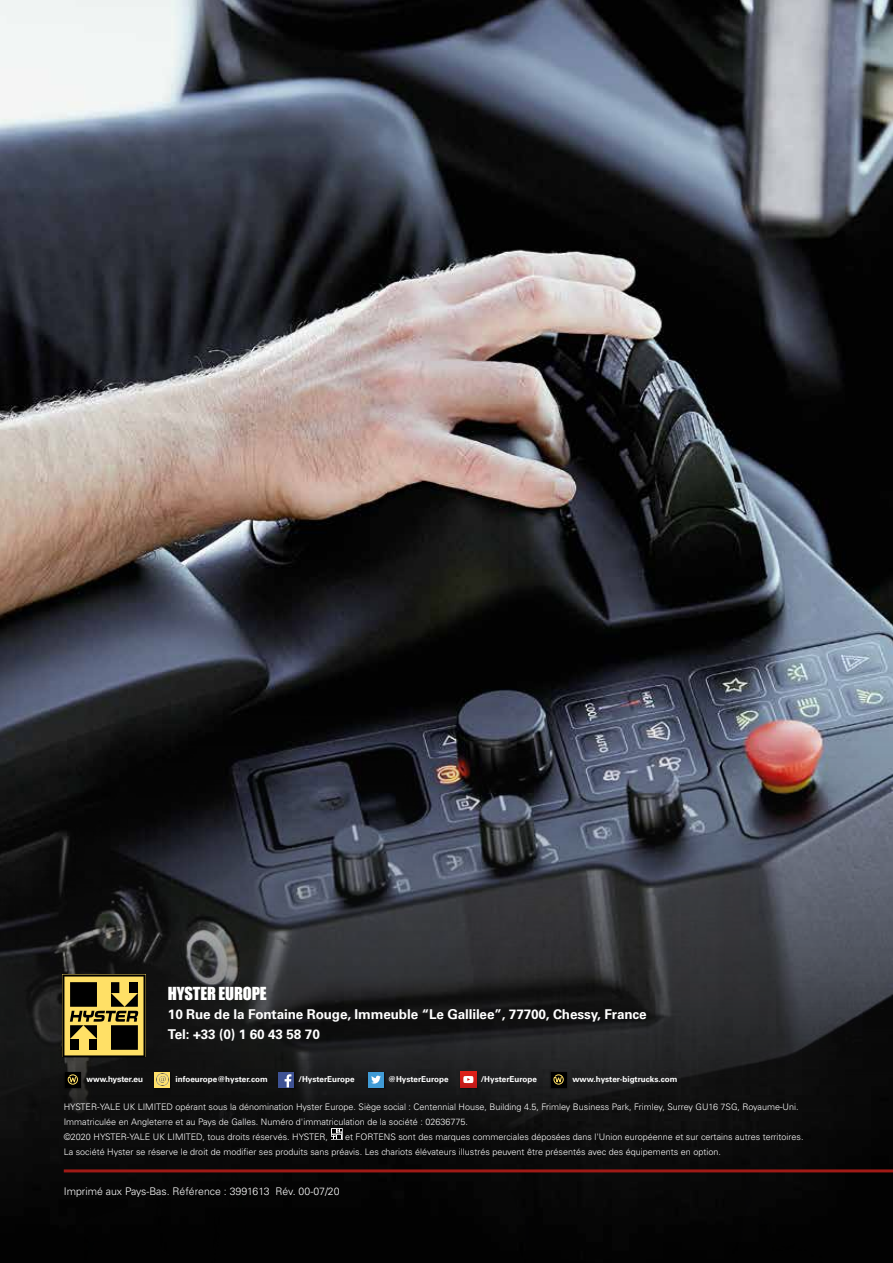
<style>
.page{position:relative;width:893px;height:1263px;background:#fff}
.page>*{position:absolute;margin:0;border:0;box-sizing:border-box;transform-origin:0 0}
.t1{font:16.5px "Impact";letter-spacing:-.01em;color:#fff}
.t2{font:700 13.5px/19.5px "Univers";letter-spacing:-.01em;color:#fff}
.t3{font:300 10.5px "Univers";color:#fff}
.t4{font:300 9px/15px "Univers";color:#fff}
.t5{font:700 8.1px "Univers";color:#fff}
.t6{font:700 8.1px "Helvetica Neue";color:#fff}
</style>
<div class="page">
<img style="left:0;top:0;width:893px;height:621px">
<img style="left:0;top:621px;width:893px;height:642px">
<img style="left:550px;top:1071px;width:18px;height:18px">
<div style="left:551px;top:1072px;width:15px;height:15px;background:#000"></div>
<svg style="left:553px;top:1074px;width:11px;height:11px"></svg>
<img style="left:153px;top:1071px;width:18px;height:18px">
<svg style="left:154px;top:1072px;width:16px;height:15px"></svg>
<img style="left:64px;top:1071px;width:18px;height:18px">
<div style="left:65px;top:1072px;width:16px;height:15px;background:#000"></div>
<img style="left:277px;top:1071px;width:18px;height:18px">
<div style="left:278px;top:1072px;width:16px;height:15px;background:#3e5294"></div>
<img style="left:367px;top:1071px;width:18px;height:18px">
<div style="left:368px;top:1072px;width:16px;height:15px;background:#409bd6"></div>
<img style="left:459px;top:1071px;width:18px;height:18px">
<svg style="left:460px;top:1072px;width:16px;height:15px"></svg>
<svg style="left:67px;top:1074px;width:11px;height:11px"></svg>
<svg style="left:156px;top:1073px;width:12px;height:13px"></svg>
<svg style="left:371px;top:1076px;width:10px;height:7px"></svg>
<svg style="left:285px;top:1074px;width:6px;height:13px"></svg>
<svg style="left:463px;top:1076px;width:10px;height:7px"></svg>
<hr style="left:64px;top:1169px;width:829px;height:3px;background:#a01a16">
<svg style="left:331px;top:1128px;width:11px;height:11px"></svg>
<svg style="left:62px;top:974px;width:84px;height:83px;background:#9b883d"></svg>
<div style="left:70px;top:982px;width:27px;height:25px;background:#000"></div>
<h1 class="t1" style="left:168px;top:980px;width:100px">HYSTER EUROPE</h1>
<h2 class="t2" style="left:168px;top:1005px;width:480px">10 Rue de la Fontaine Rouge, Immeuble “Le Gallilee”, 77700, Chessy, France<br>Tel: +33 (0) 1 60 43 58 70</h2>
<p class="t6" style="left:86px;top:1072px;width:58px">www.hyster.eu</p>
<p class="t5" style="left:175px;top:1074px;width:94px">infoeurope@hyster.com</p>
<p class="t5" style="left:298px;top:1074px;width:58px">/HysterEurope</p>
<p class="t5" style="left:388px;top:1074px;width:62px">@HysterEurope</p>
<p class="t5" style="left:481px;top:1074px;width:58px">/HysterEurope</p>
<p class="t5" style="left:572px;top:1074px;width:107px">www.hyster-bigtrucks.com</p>
<p class="t4" style="left:64px;top:1099px;width:736px">HYSTER-YALE UK LIMITED opérant sous la dénomination Hyster Europe. Siège social : Centennial House, Building 4.5, Frimley Business Park, Frimley, Surrey GU16 7SG, Royaume-Uni.<br>Immatriculée en Angleterre et au Pays de Galles. Numéro d'immatriculation de la société : 02636775.<br>©2020 HYSTER-YALE UK LIMITED, tous droits réservés. HYSTER,</p>
<p class="t4" style="left:64px;top:1129px;width:741px;text-indent:281px">et FORTENS sont des marques commerciales déposées dans l'Union européenne et sur certains autres territoires.<br>La société Hyster se réserve le droit de modifier ses produits sans préavis. Les chariots élévateurs illustrés peuvent être présentés avec des équipements en option.</p>
<p class="t3" style="left:64px;top:1184px;width:277px">Imprimé aux Pays-Bas. Référence : 3991613 Rév. 00-07/20</p>
</div>
